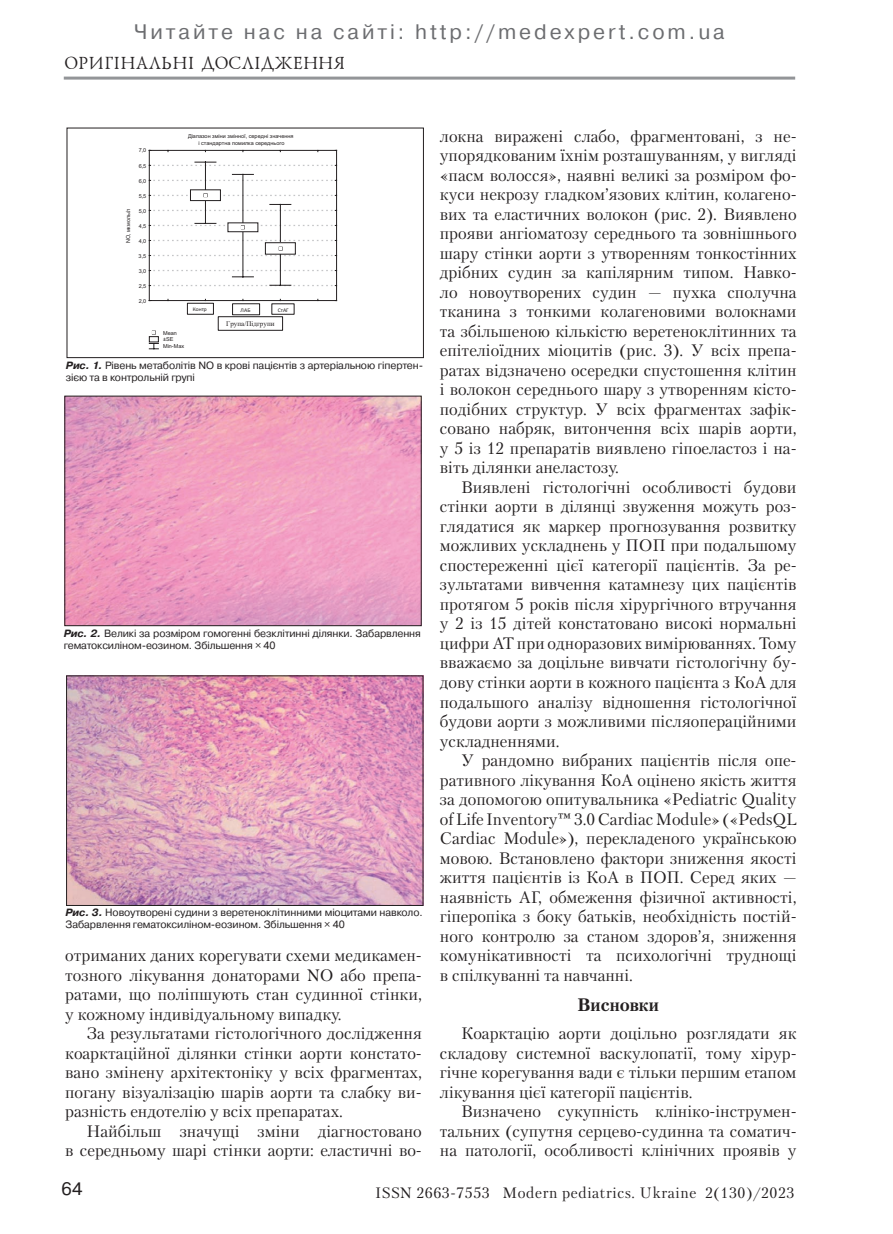
<style>
.page{position:relative;width:893px;height:1234px;background:#fff}
.page>*{position:absolute;margin:0;border:0;box-sizing:border-box;transform-origin:0 0}
.t1{font:21px "Pragmatica C";letter-spacing:.14em;color:#6c6d70}
.t2{font:18px "Lazurski Cyrillic";letter-spacing:.04em;color:#231f20}
.t3{font:700 18px "Petersburg";color:#231f20}
.t4{font:18px "Pragmatica C";color:#231f20}
.t5{font:16.5px/19.5px "Petersburg";color:#231f20;text-align:justify}
.t6{font:15px "Petersburg";letter-spacing:.04em;color:#231f20}
.t7{font:10.5px/12px "Pragmatica";letter-spacing:-.01em;color:#231f20}
.t8{font:7.05px "Times New Roman";color:#231f20}
.t9{font:5.55px "Calibri";color:#231f20}
.t10{font:5.55px "Arial";color:#231f20}
.t11{font:5.4px/6.9px "Arial";color:#231f20;text-align:center}
.s1{font-weight:700;font-style:italic}
</style>
<div class="page">
<hr style="left:64px;top:77px;width:731px;height:3px;background:#939598">
<div style="left:149px;top:336px;width:9px;height:6px;background:#fbfbfb"></div>
<div style="left:149px;top:336px;width:10px;height:6px;border:1px solid #231f20"></div>
<svg style="left:149px;top:343px;width:9px;height:6px"></svg>
<hr style="left:205px;top:162px;width:1px;height:61px;background:#231f20">
<hr style="left:149px;top:300px;width:188px;height:1px;background:#231f20">
<hr style="left:149px;top:150px;width:188px;height:1px;background:#231f20">
<hr style="left:149px;top:150px;width:1px;height:150px;background:#231f20">
<hr style="left:336px;top:150px;width:1px;height:150px;background:#231f20">
<svg style="left:149px;top:174px;width:188px;height:112px"></svg>
<svg style="left:149px;top:162px;width:188px;height:4px"></svg>
<div style="left:218px;top:316px;width:65px;height:14px;border:1px solid #231f20"></div>
<div style="left:232px;top:303px;width:28px;height:12px;border:1px solid #231f20"></div>
<div style="left:187px;top:303px;width:27px;height:11px;border:1px solid #231f20"></div>
<div style="left:67px;top:128px;width:357px;height:230px;border:1px solid #231f20"></div>
<img style="left:66px;top:397px;width:354px;height:227px">
<div style="left:64px;top:395px;width:358px;height:231px;border:1px solid #231f20"></div>
<img style="left:68px;top:677px;width:353px;height:226px">
<p class="t1" style="left:134px;top:20px;width:592px">Читайте нас на сайті: http://medexpert.com.ua</p>
<p class="t2" style="left:64px;top:54px;width:282px">ОРИГІНАЛЬНІ ДОСЛІДЖЕННЯ</p>
<p class="t11" style="left:139px;top:147px;width:9px">7,0</p>
<p class="t11" style="left:139px;top:162px;width:9px">6,5</p>
<p class="t11" style="left:139px;top:177px;width:9px">6,0</p>
<p class="t11" style="left:139px;top:192px;width:9px">5,5</p>
<p class="t11" style="left:139px;top:207px;width:9px">5,0</p>
<p class="t10" style="left:124px;top:243px;width:36px;rotate:-90deg">NO, мкмоль/л</p>
<p class="t11" style="left:139px;top:222px;width:9px">4,5</p>
<p class="t11" style="left:139px;top:237px;width:9px">4,0</p>
<p class="t11" style="left:139px;top:252px;width:9px">3,5</p>
<p class="t11" style="left:139px;top:267px;width:9px">3,0</p>
<p class="t11" style="left:139px;top:282px;width:9px">2,5</p>
<p class="t11" style="left:139px;top:297px;width:9px">2,0</p>
<p class="t11" style="left:188px;top:133px;width:107px;line-height:6.4px">Діапазон зміни змінної, середні значення і стандартна помилка середнього</p>
<p class="t9" style="left:193px;top:305px;width:16px">Контр</p>
<p class="t9" style="left:241px;top:306px;width:11px">ЛАБ</p>
<p class="t9" style="left:278px;top:306px;width:12px">СтАГ</p>
<p class="t11" style="left:163px;top:329px;width:23px;text-align:left">Mean ±SE<br>Min-Max</p>
<p class="t8" style="left:226px;top:321px;width:50px">Група/Підгрупи</p>
<p class="t7" style="left:66px;top:359px;width:359px"><span class="s1">Рис. 1.</span> Рівень метаболітів NO в крові пацієнтів з артеріальною гіпертен&shy;зією та в контрольній групі</p>
<p class="t7" style="left:64px;top:627px;width:359px"><span class="s1">Рис. 2.</span> Великі за розміром гомогенні безклітинні ділянки. Забарвлення гематоксиліном-еозином. Збільшення × 40</p>
<p class="t7" style="left:65px;top:906px;width:359px"><span class="s1">Рис. 3.</span> Новоутворені судини з веретеноклітинними міоцитами навколо.<br>Забарвлення гематоксиліном-еозином. Збільшення × 40</p>
<p class="t5" style="left:65px;top:945px;width:358px">отриманих даних корегувати схеми медикамен&shy;тозного лікування донаторами NO або препа&shy;ратами, що поліпшують стан судинної стінки, у кожному індивідуальному випадку.</p>
<p class="t5" style="left:65px;top:1023px;width:358px;text-indent:21px">За результатами гістологічного дослідження коарктаційної ділянки стінки аорти констато&shy;вано змінену архітектоніку у всіх фрагментах, погану візуалізацію шарів аорти та слабку ви&shy;разність ендотелію у всіх препаратах.</p>
<p class="t5" style="left:65px;top:1120px;width:358px;text-align:right">Найбільш значущі зміни діагностовано<br>в середньому шарі стінки аорти: еластичні во-</p>
<p class="t5" style="left:440px;top:126px;width:358px">локна виражені слабо, фрагментовані, з не&shy;упорядкованим їхнім розташуванням, у вигляді «пасм волосся», наявні великі за розміром фо&shy;куси некрозу гладком’язових клітин, колагено&shy;вих та еластичних волокон (рис. 2). Виявлено прояви ангіоматозу середнього та зовнішнього шару стінки аорти з утворенням тонкостінних дрібних судин за капілярним типом. Навко&shy;ло новоутворених судин — пухка сполучна тканина з тонкими колагеновими волокнами та збільшеною кількістю веретеноклітинних та епітеліоїдних міоцитів (рис. 3). У всіх препа&shy;ратах відзначено осередки спустошення клітин і волокон середнього шару з утворенням кісто&shy;подібних структур. У всіх фрагментах зафік&shy;совано набряк, витончення всіх шарів аорти, у 5 із 12 препаратів виявлено гіпоеластоз і на&shy;віть ділянки анеластозу.</p>
<p class="t5" style="left:440px;top:477px;width:358px;text-indent:21px">Виявлені гістологічні особливості будови стінки аорти в ділянці звуження можуть роз&shy;глядатися як маркер прогнозування розвитку можливих ускладнень у ПОП при подальшому спостереженні цієї категорії пацієнтів. За ре&shy;зультатами вивчення катамнезу цих пацієнтів протягом 5 років після хірургічного втручання у 2 із 15 дітей констатовано високі нормальні цифри АТ при одноразових вимірюваннях. Тому вважаємо за доцільне вивчати гістологічну бу&shy;дову стінки аорти в кожного пацієнта з КоА для подальшого аналізу відношення гістологічної будови аорти з можливими післяопераційними ускладненнями.</p>
<p class="t5" style="left:440px;top:750px;width:358px;text-indent:21px">У рандомно вибраних пацієнтів після опе&shy;ративного лікування КоА оцінено якість життя за допомогою опитувальника «Pediatric Quality of Life Inventory™ 3.0 Cardiac Module» («PedsQL Cardiac Module»), перекладеного українською мовою. Встановлено фактори зниження якості життя пацієнтів із КоА в ПОП. Серед яких — наявність АГ, обмеження фізичної активності, гіперопіка з боку батьків, необхідність постій&shy;ного контролю за станом здоров’я, зниження комунікативності та психологічні труднощі в спілкуванні та навчанні.</p>
<p class="t3" style="left:578px;top:992px;width:83px">Висновки</p>
<p class="t5" style="left:440px;top:1023px;width:358px;text-indent:21px">Коарктацію аорти доцільно розглядати як складову системної васкулопатії, тому хірур&shy;гічне корегування вади є тільки першим етапом лікування цієї категорії пацієнтів.</p>
<p class="t5" style="left:440px;top:1101px;width:358px;text-indent:21px">Визначено сукупність клініко-інструмен&shy;тальних (супутня серцево-судинна та соматич&shy;на патології, особливості клінічних проявів у</p>
<p class="t4" style="left:62px;top:1178px;width:22px">64</p>
<p class="t6" style="left:375px;top:1182px;width:421px">ISSN 2663-7553 Modern pediatrics. Ukraine 2(130)/2023</p>
</div>
